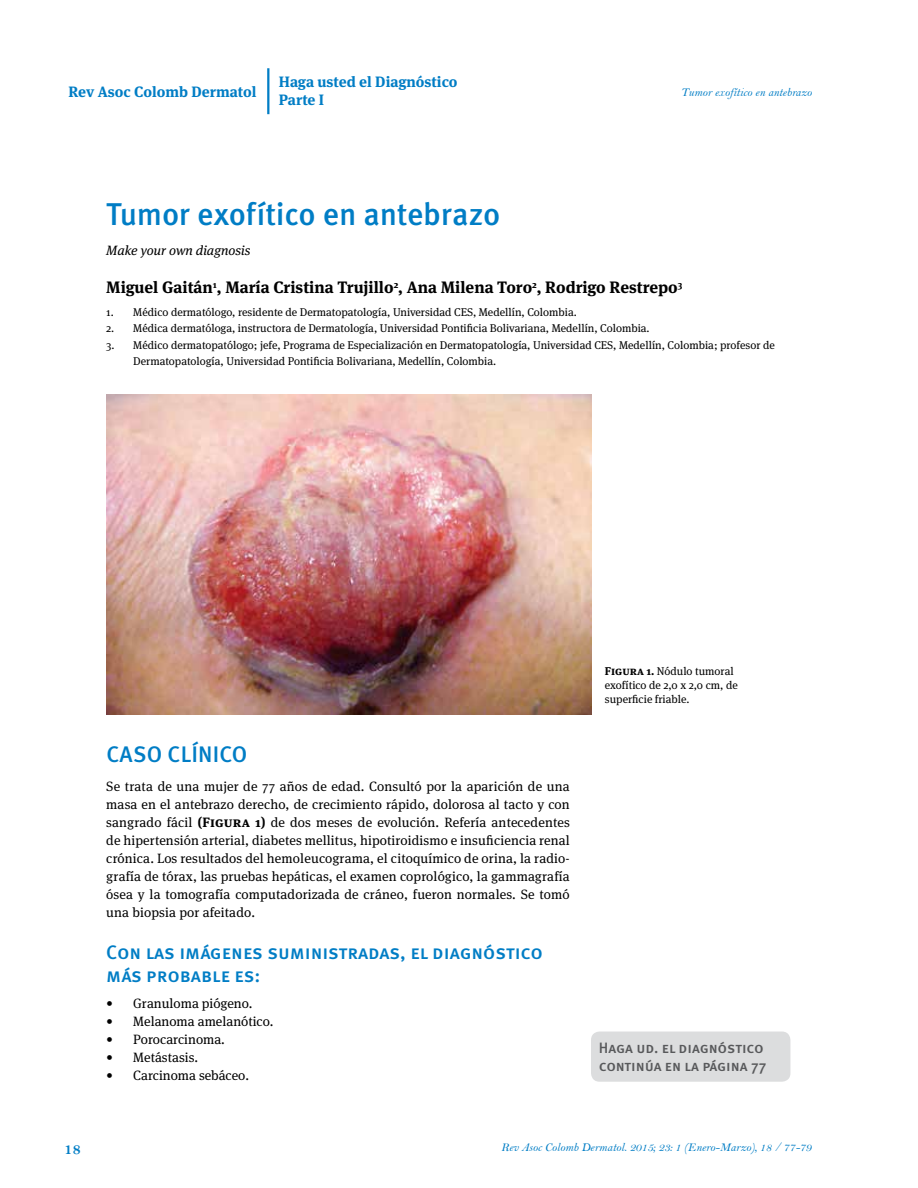
<style>
.page{position:relative;width:918px;height:1188px;background:#fff}
.page>*{position:absolute;margin:0;border:0;box-sizing:border-box;transform-origin:0 0}
.t1{font:500 31.5px "Meta Pro";letter-spacing:-.01em;color:#007dc5}
.t2{font:500 22.5px "Meta Pro";color:#007dc5}
.t3{font:500 19.5px/22.5px "Meta Pro";letter-spacing:-.005em;color:#007dc5}
.t4{font:700 16.5px "Meta Serif OT";color:#000}
.t5{font:16.5px "Bell MT Bold";color:#007dc5}
.t6{font:700 15px/18px "Meta Serif OT";color:#007dc5}
.t7{font:500 15px/18px "Meta Pro";letter-spacing:-.005em;color:#58595b}
.t8{font:13.5px/18px "Meta Serif OT";color:#000;text-align:justify}
.t9{font:italic 13.5px "Meta Serif OT";color:#000}
.t10{font:12px "Bell MT Italic";color:#007dc5}
.t11{font:11.25px/14.2px "Meta Serif OT";color:#000}
.s1{font-weight:700}
</style>
<div class="page">
<div style="left:591px;top:1032px;width:199px;height:50px;background:#dcddde;border-radius:9px"></div>
<hr style="left:267px;top:68px;width:2px;height:46px;background:#007dc5">
<img style="left:106px;top:395px;width:485px;height:320px">
<p class="t6" style="left:68px;top:83px;width:189px">Rev Asoc Colomb Dermatol</p>
<p class="t6" style="left:279px;top:73px;width:180px">Haga usted el Diagnóstico<br>Parte I</p>
<p class="t10" style="left:681px;top:85px;width:133px">Tumor exofítico en antebrazo</p>
<h1 class="t1" style="left:106px;top:194px;width:395px">Tumor exofítico en antebrazo</h1>
<p class="t9" style="left:106px;top:243px;width:146px">Make your own diagnosis</p>
<p class="t4" style="left:106px;top:278px;width:578px">Miguel Gaitán<sup>1</sup>, María Cristina Trujillo<sup>2</sup>, Ana Milena Toro<sup>2</sup>, Rodrigo Restrepo<sup>3</sup></p>
<p class="t11" style="left:106px;top:305px;width:472px">1. Médico dermatólogo, residente de Dermatopatología, Universidad CES, Medellín, Colombia.</p>
<p class="t11" style="left:106px;top:322px;width:545px">2. Médica dermatóloga, instructora de Dermatología, Universidad Pontificia Bolivariana, Medellín, Colombia.</p>
<p class="t11" style="left:133px;top:337px;width:643px;line-height:16.5px;text-indent:-27px">3. Médico dermatopatólogo; jefe, Programa de Especialización en Dermatopatología, Universidad CES, Medellín, Colombia; profesor de<br>Dermatopatología, Universidad Pontificia Bolivariana, Medellín, Colombia.</p>
<p class="t5" style="left:64px;top:1138px;width:19px">18</p>
<h2 class="t2" style="left:106px;top:739px;width:142px">Caso clínico</h2>
<p class="t8" style="left:106px;top:778px;width:465px">Se trata de una mujer de 77 años de edad. Consultó por la aparición de una masa en el antebrazo derecho, de crecimiento rápido, dolorosa al tacto y con sangrado fácil <span class="s1">(Figura 1)</span> de dos meses de evolución. Refería antecedentes de hipertensión arterial, diabetes mellitus, hipotiroidismo e insuficiencia renal crónica. Los resultados del hemoleucograma, el citoquímico de orina, la radio&shy;grafía de tórax, las pruebas hepáticas, el examen coprológico, la gammagrafía ósea y la tomografía computadorizada de cráneo, fueron normales. Se tomó una biopsia por afeitado.</p>
<h3 class="t3" style="left:106px;top:942px;width:438px">Con las imágenes suministradas, el diagnóstico más probable es:</h3>
<p class="t8" style="left:106px;top:995px;width:148px">• Granuloma piógeno.</p>
<p class="t8" style="left:106px;top:1013px;width:169px">• Melanoma amelanótico.</p>
<p class="t8" style="left:106px;top:1031px;width:120px">• Porocarcinoma.</p>
<p class="t8" style="left:106px;top:1049px;width:93px">• Metástasis.</p>
<p class="t8" style="left:106px;top:1067px;width:144px">• Carcinoma sebáceo.</p>
<p class="t11" style="left:605px;top:664px;width:135px"><span class="s1">Figura 1.</span> Nódulo tumoral exofítico de 2,0 x 2,0 cm, de superficie friable.</p>
<p class="t7" style="left:599px;top:1040px;width:169px">Haga ud. el diagnóstico continúa en la página 77</p>
<p class="t10" style="left:501px;top:1140px;width:312px">Rev Asoc Colomb Dermatol. 2015; 23: 1 (Enero-Marzo), 18 / 77-79</p>
</div>
